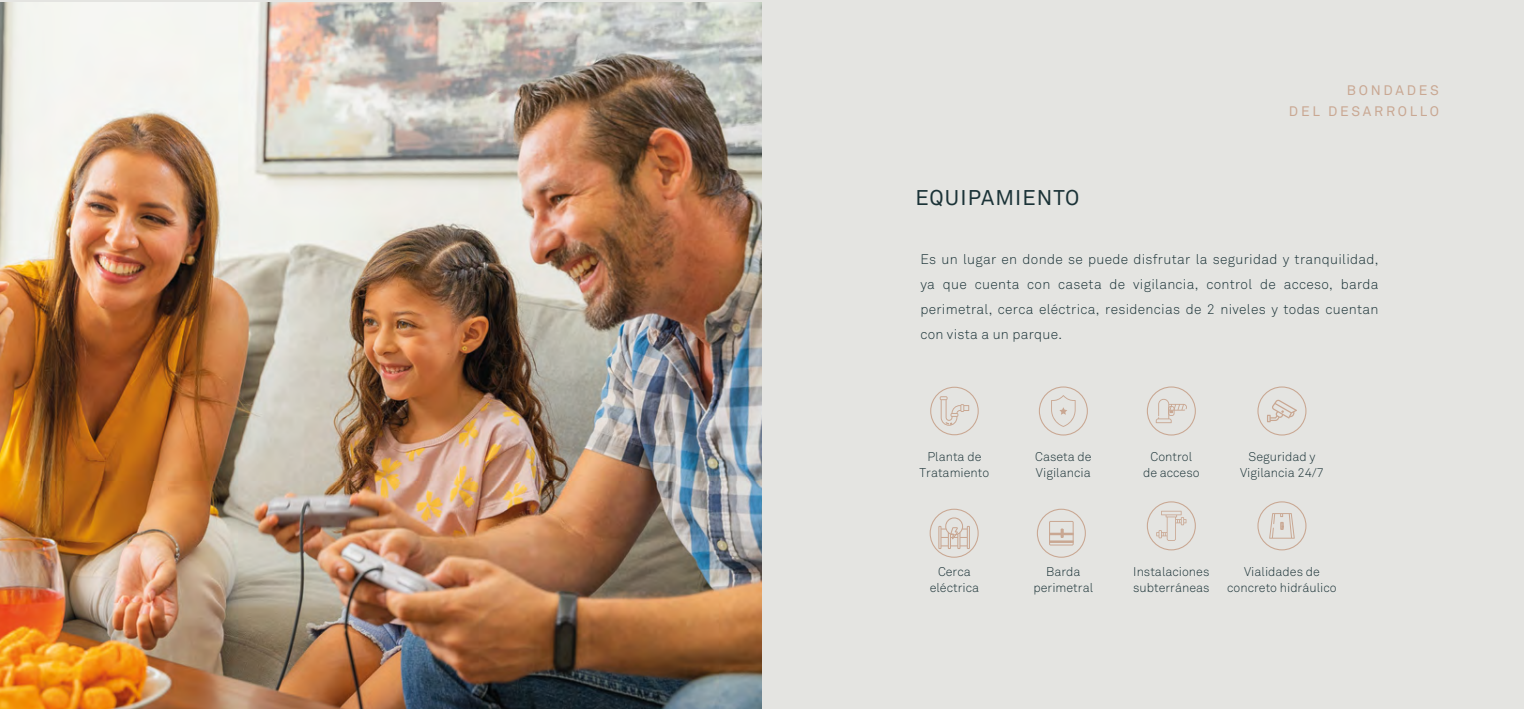
<style>
.page{position:relative;width:1524px;height:709px;background:#e4e4e1}
.page>*{position:absolute;margin:0;border:0;box-sizing:border-box;transform-origin:0 0}
.t1{font:21.25px "Akkurat";letter-spacing:.05em;color:#1b3337}
.t2{font:300 13.75px/25px "Akkurat";letter-spacing:.02em;color:#1b3337;text-align:justify}
.t3{font:13.75px/21.2px "Akkurat";letter-spacing:.2em;color:#c9a792;text-align:right}
.t4{font:300 12.5px/16.2px "Akkurat";color:#1b3337;text-align:center}
</style>
<div class="page">
<img style="left:0;top:2px;width:762px;height:707px">
<svg style="left:1147px;top:386px;width:49px;height:49px"></svg>
<svg style="left:1257px;top:386px;width:49px;height:49px"></svg>
<svg style="left:1039px;top:386px;width:49px;height:49px"></svg>
<svg style="left:930px;top:387px;width:49px;height:48px"></svg>
<svg style="left:1147px;top:501px;width:49px;height:49px"></svg>
<svg style="left:1257px;top:501px;width:49px;height:49px"></svg>
<svg style="left:929px;top:508px;width:49px;height:49px"></svg>
<svg style="left:1037px;top:508px;width:49px;height:49px"></svg>
<h1 class="t1" style="left:915px;top:185px;width:166px">EQUIPAMIENTO</h1>
<p class="t3" style="left:1289px;top:80px;width:151px">BONDADES<br>DEL DESARROLLO</p>
<p class="t2" style="left:920px;top:247px;width:460px">Es un lugar en donde se puede disfrutar la seguridad y tranquilidad, ya que cuenta con caseta de vigilancia, control de acceso, barda perimetral, cerca eléctrica, residencias de 2 niveles y todas cuentan con vista a un parque.</p>
<p class="t4" style="left:919px;top:449px;width:71px">Planta de<br>Tratamiento</p>
<p class="t4" style="left:930px;top:563px;width:51px">Cerca eléctrica</p>
<p class="t4" style="left:1035px;top:449px;width:58px;text-align:left">Caseta de<br>Vigilancia</p>
<p class="t4" style="left:1143px;top:449px;width:58px">Control de acceso</p>
<p class="t4" style="left:1240px;top:449px;width:85px">Seguridad y<br>Vigilancia 24/7</p>
<p class="t4" style="left:1033px;top:563px;width:61px">Barda perimetral</p>
<p class="t4" style="left:1227px;top:563px;width:111px">Vialidades de concreto hidráulico</p>
<p class="t4" style="left:1133px;top:563px;width:78px;text-align:left">Instalaciones subterráneas</p>
</div>
